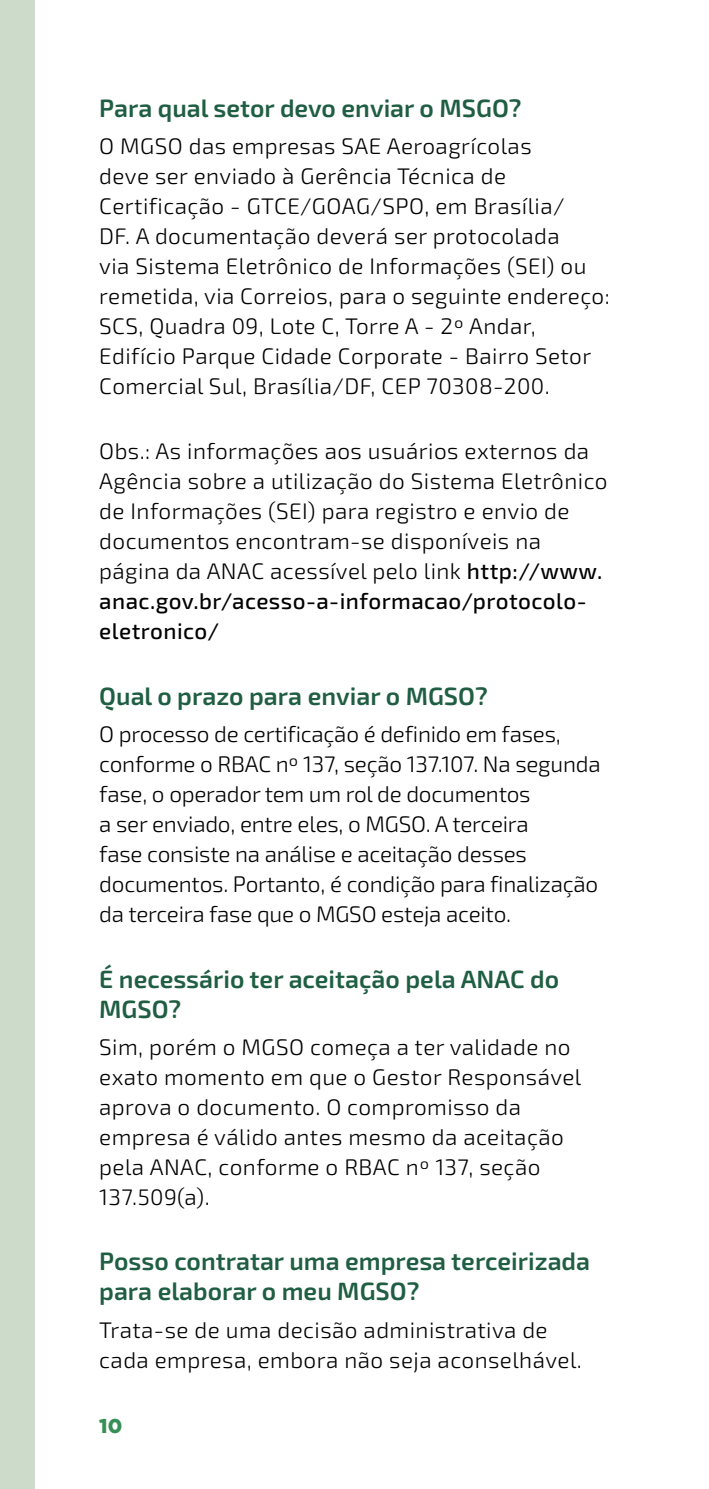
<style>
.page{position:relative;width:709px;height:1489px;background:#fff}
.page>*{position:absolute;margin:0;border:0;box-sizing:border-box;transform-origin:0 0}
.t1{font:600 25px/30px "Exo 2";color:#1f5e42}
.t2{font:300 22.5px/30px "Exo 2";letter-spacing:.02em;color:#000}
.t3{font:300 22.5px/30px "Exo 2";letter-spacing:-.01em;color:#000}
.t4{font:900 20px "Gotham HTF";color:#369056}
.s1{font-weight:500}
</style>
<div class="page">
<div style="left:0;top:0;width:35px;height:1488px;background:#cddcca"></div>
<p class="t1" style="left:99px;top:93px;width:424px">Para qual setor devo enviar o MSGO?</p>
<p class="t2" style="left:99px;top:131px;width:512px">O MGSO das empresas SAE Aeroagrícolas<br>deve ser enviado à Gerência Técnica de Certificação - GTCE/GOAG/SPO, em Brasília/<br>DF. A documentação deverá ser protocolada<br>via Sistema Eletrônico de Informações (SEI) ou remetida, via Correios, para o seguinte endereço:<br>SCS, Quadra 09, Lote C, Torre A - 2º Andar, Edifício Parque Cidade Corporate - Bairro Setor Comercial Sul, Brasília/DF, CEP 70308-200.</p>
<p class="t2" style="left:99px;top:437px;width:510px">Obs.: As informações aos usuários externos da Agência sobre a utilização do Sistema Eletrônico de Informações (SEI) para registro e envio de documentos encontram-se disponíveis na página da ANAC acessível pelo link <span class="s1">http://www. anac.gov.br/acesso-a-informacao/protocolo&shy;eletronico/</span></p>
<p class="t1" style="left:99px;top:681px;width:390px">Qual o prazo para enviar o MGSO?</p>
<p class="t3" style="left:99px;top:719px;width:503px">O processo de certificação é definido em fases, conforme o RBAC nº 137, seção 137.107. Na segunda fase, o operador tem um rol de documentos<br>a ser enviado, entre eles, o MGSO. A terceira<br>fase consiste na análise e aceitação desses documentos. Portanto, é condição para finalização da terceira fase que o MGSO esteja aceito.</p>
<p class="t1" style="left:99px;top:964px;width:461px">É necessário ter aceitação pela ANAC do<br>MGSO?</p>
<p class="t2" style="left:99px;top:1032px;width:483px">Sim, porém o MGSO começa a ter validade no exato momento em que o Gestor Responsável aprova o documento. O compromisso da empresa é válido antes mesmo da aceitação pela ANAC, conforme o RBAC nº 137, seção 137.509(a).</p>
<p class="t1" style="left:99px;top:1246px;width:492px">Posso contratar uma empresa terceirizada para elaborar o meu MGSO?</p>
<p class="t2" style="left:99px;top:1314px;width:484px">Trata-se de uma decisão administrativa de cada empresa, embora não seja aconselhável.</p>
<p class="t4" style="left:99px;top:1414px;width:25px">10</p>
</div>
